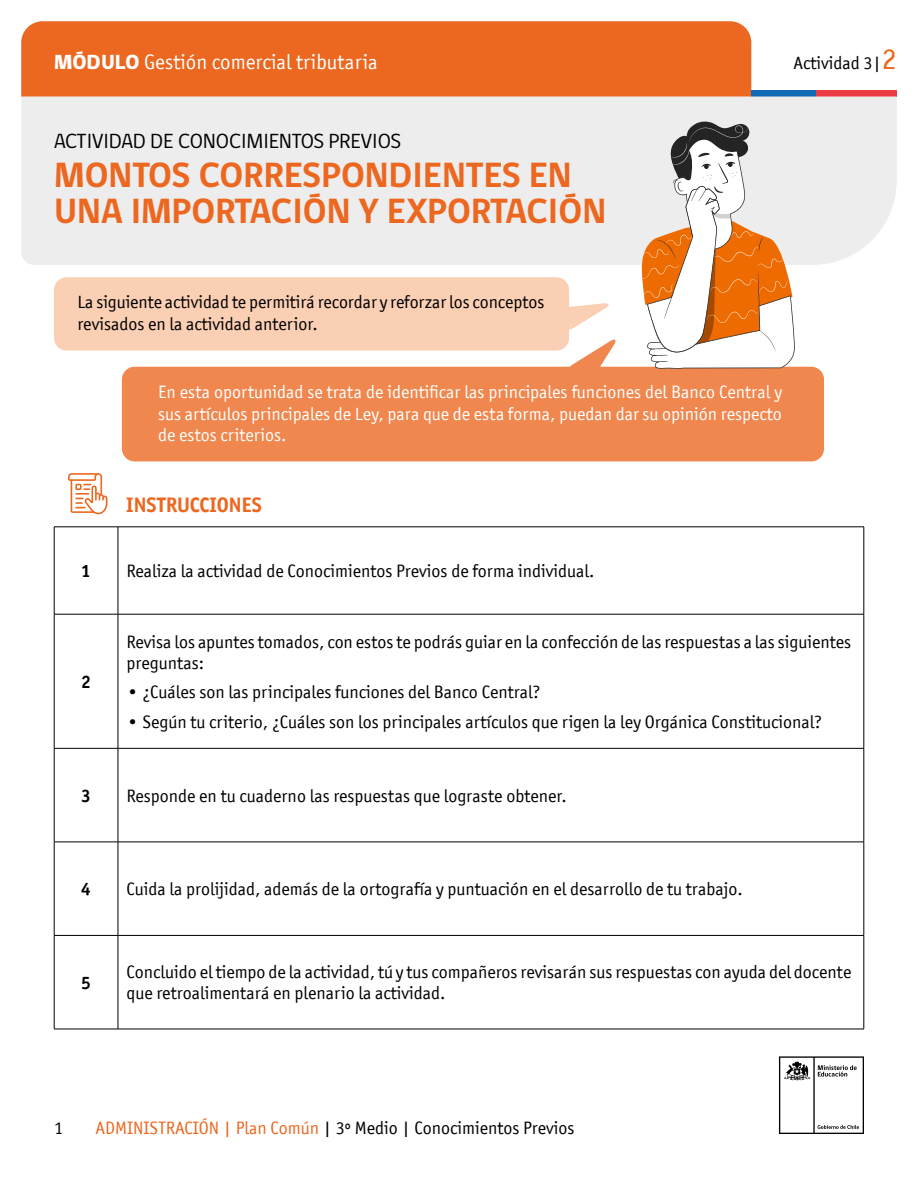
<style>
.page{position:relative;width:918px;height:1188px;background:#fff}
.page>*{position:absolute;margin:0;border:0;box-sizing:border-box;transform-origin:0 0}
.t1{font:700 36px/36px "gob CL";color:#ec671f}
.t2{font:21px "Officina San ITC";color:#fff}
.t3{font:21px "gob CL";color:#000}
.t4{font:700 21px "Officina San ITC";color:#ec671f}
.t5{font:18px/21px "Officina San ITC";color:#000}
.t6{font:18px/21.6px "Officina San ITC";color:#fff;text-align:justify}
.t7{font:700 18px "Officina San ITC";color:#000}
.s1{font-family:"gob CL";font-weight:800}
.s2{font-size:30px;color:#ec671f}
.s3{color:#ec671f}
</style>
<div class="page">
<svg style="left:779px;top:1056px;width:85px;height:78px"></svg>
<div style="left:21px;top:21px;width:730px;height:76px;background:#ec671f"></div>
<div style="left:751px;top:90px;width:65px;height:7px;background:#0f69b4"></div>
<div style="left:816px;top:90px;width:81px;height:7px;background:#eb3c46"></div>
<div style="left:21px;top:97px;width:876px;height:168px;background:#ededed"></div>
<svg style="left:569px;top:303px;width:40px;height:27px"></svg>
<div style="left:54px;top:277px;width:515px;height:74px;background:#facfb4;border-radius:13px"></div>
<hr style="left:54px;top:527px;width:64px;height:1px;background:#000">
<hr style="left:54px;top:527px;width:1px;height:87px;background:#000">
<hr style="left:118px;top:527px;width:746px;height:1px;background:#000">
<hr style="left:118px;top:527px;width:1px;height:87px;background:#000">
<hr style="left:864px;top:527px;width:1px;height:87px;background:#000">
<hr style="left:54px;top:614px;width:64px;height:1px;background:#000">
<hr style="left:54px;top:614px;width:1px;height:134px;background:#000">
<hr style="left:118px;top:614px;width:746px;height:1px;background:#000">
<hr style="left:118px;top:614px;width:1px;height:134px;background:#000">
<hr style="left:864px;top:614px;width:1px;height:134px;background:#000">
<hr style="left:54px;top:748px;width:64px;height:1px;background:#000">
<hr style="left:54px;top:749px;width:1px;height:93px;background:#000">
<hr style="left:118px;top:748px;width:746px;height:1px;background:#000">
<hr style="left:118px;top:749px;width:1px;height:93px;background:#000">
<hr style="left:864px;top:749px;width:1px;height:93px;background:#000">
<hr style="left:54px;top:842px;width:64px;height:1px;background:#000">
<hr style="left:54px;top:842px;width:1px;height:93px;background:#000">
<hr style="left:118px;top:842px;width:746px;height:1px;background:#000">
<hr style="left:118px;top:842px;width:1px;height:93px;background:#000">
<hr style="left:864px;top:842px;width:1px;height:93px;background:#000">
<hr style="left:54px;top:935px;width:64px;height:1px;background:#000">
<hr style="left:54px;top:936px;width:1px;height:93px;background:#000">
<hr style="left:118px;top:935px;width:746px;height:1px;background:#000">
<hr style="left:118px;top:936px;width:1px;height:93px;background:#000">
<hr style="left:864px;top:936px;width:1px;height:93px;background:#000">
<hr style="left:54px;top:1029px;width:64px;height:1px;background:#000">
<hr style="left:118px;top:1029px;width:746px;height:1px;background:#000">
<svg style="left:68px;top:473px;width:39px;height:41px"></svg>
<div style="left:122px;top:367px;width:702px;height:94px;background:#f0874e;border-radius:13px"></div>
<svg style="left:569px;top:339px;width:48px;height:28px"></svg>
<svg style="left:641px;top:121px;width:154px;height:248px"></svg>
<p class="t2" style="left:54px;top:50px;width:325px"><span class="s1">MÓDULO</span> Gestión comercial tributaria</p>
<p class="t5" style="left:794px;top:53px;width:105px">Actividad 3|<span class="s2">2</span></p>
<p class="t3" style="left:54px;top:127px;width:349px">ACTIVIDAD DE CONOCIMIENTOS PREVIOS</p>
<h1 class="t1" style="left:54px;top:158px;width:554px">MONTOS CORRESPONDIENTES EN<br>UNA IMPORTACIÓN Y EXPORTACIÓN</h1>
<p class="t5" style="left:77px;top:291px;width:469px;line-height:21.6px">La siguiente actividad te permitirá recordar y reforzar los conceptos revisados en la actividad anterior.</p>
<p class="t6" style="left:158px;top:381px;width:625px">En esta oportunidad se trata de identificar las principales funciones del Banco Central y sus artículos principales de Ley, para que de esta forma, puedan dar su opinión respecto de estos criterios.</p>
<p class="t4" style="left:126px;top:492px;width:137px">INSTRUCCIONES</p>
<p class="t7" style="left:81px;top:560px;width:11px">1</p>
<p class="t5" style="left:126px;top:560px;width:470px">Realiza la actividad de Conocimientos Previos de forma individual.</p>
<p class="t7" style="left:81px;top:670px;width:11px">2</p>
<p class="t5" style="left:126px;top:631px;width:726px">Revisa los apuntes tomados, con estos te podrás guiar en la confección de las respuestas a las siguientes preguntas:</p>
<p class="t5" style="left:126px;top:682px;width:416px">• ¿Cuáles son las principales funciones del Banco Central?</p>
<p class="t5" style="left:126px;top:711px;width:697px">• Según tu criterio, ¿Cuáles son los principales artículos que rigen la ley Orgánica Constitucional?</p>
<p class="t7" style="left:81px;top:784px;width:11px">3</p>
<p class="t5" style="left:126px;top:785px;width:442px">Responde en tu cuaderno las respuestas que lograste obtener.</p>
<p class="t7" style="left:81px;top:878px;width:11px">4</p>
<p class="t5" style="left:126px;top:879px;width:618px">Cuida la prolijidad, además de la ortografía y puntuación en el desarrollo de tu trabajo.</p>
<p class="t7" style="left:81px;top:971px;width:11px">5</p>
<p class="t5" style="left:126px;top:962px;width:726px">Concluido el tiempo de la actividad, tú y tus compañeros revisarán sus respuestas con ayuda del docente que retroalimentará en plenario la actividad.</p>
<p class="t5" style="left:54px;top:1117px;width:10px">1</p>
<p class="t5" style="left:95px;top:1117px;width:481px"><span class="s3">ADMINISTRACIÓN | Plan Común</span> | 3º Medio | Conocimientos Previos</p>
</div>
